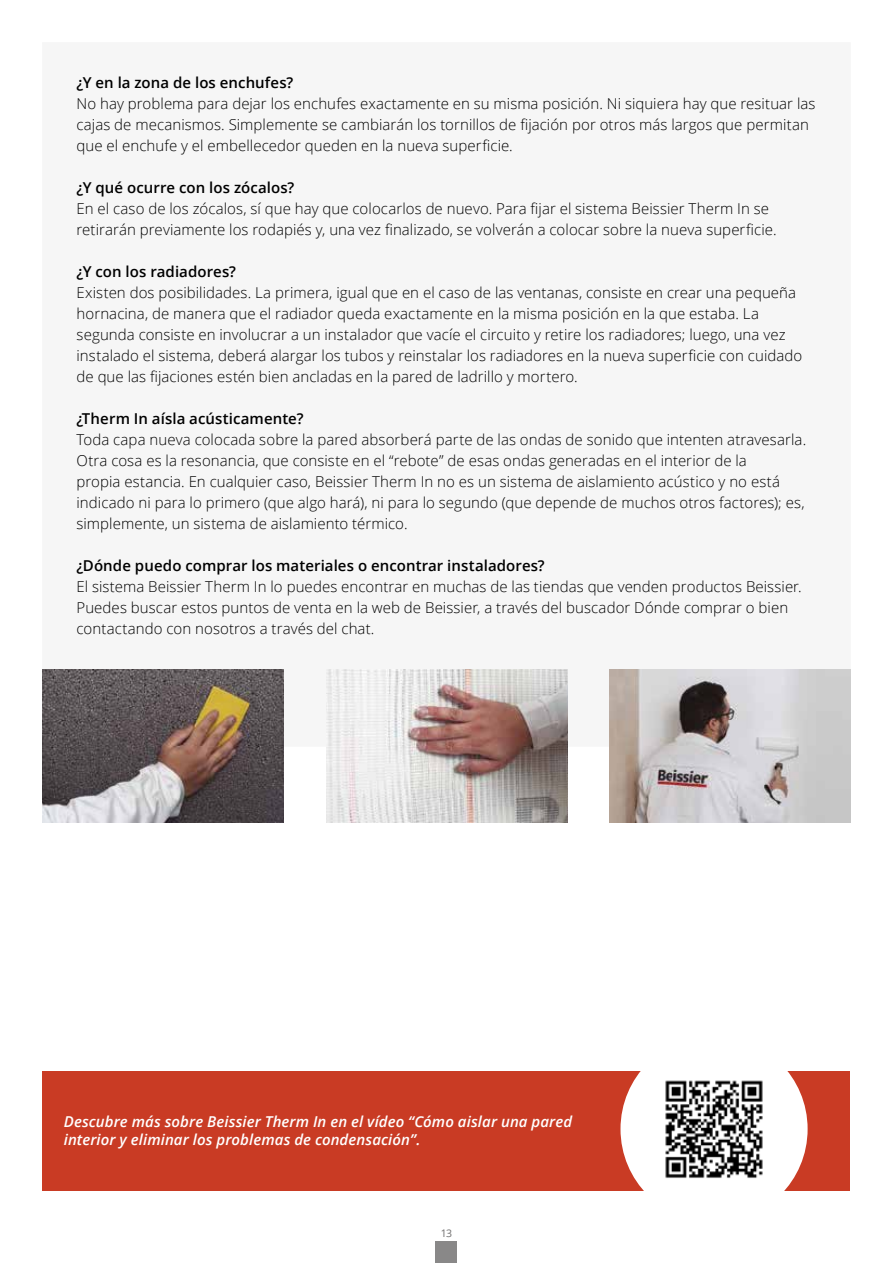
<style>
.page{position:relative;width:893px;height:1263px;background:#fff}
.page>*{position:absolute;margin:0;border:0;box-sizing:border-box;transform-origin:0 0}
.t1{font:300 15px/21px "Open Sans";letter-spacing:.005em;color:#000}
.t2{font:600 15px "Open Sans";letter-spacing:.005em;color:#000}
.t3{font:italic 600 15px/18px "Open Sans";letter-spacing:.005em;color:#fff}
.t4{font:10.5px "Open Sans";color:#706f6f}
</style>
<div class="page">
<div style="left:436px;top:1242px;width:21px;height:21px;background:#898888"></div>
<div style="left:43px;top:43px;width:807px;height:703px;background:#f6f6f6"></div>
<div style="left:43px;top:1071px;width:807px;height:120px;background:#c93b24"></div>
<div style="left:620px;top:1035px;width:188px;height:187px;background:#fff;border-radius:50%"></div>
<img style="left:665px;top:1080px;width:98px;height:99px">
<img style="left:43px;top:670px;width:241px;height:153px">
<img style="left:326px;top:670px;width:241px;height:153px">
<img style="left:610px;top:670px;width:241px;height:153px">
<p class="t2" style="left:77px;top:72px;width:218px">¿Y en la zona de los enchufes?</p>
<p class="t1" style="left:77px;top:93px;width:740px">No hay problema para dejar los enchufes exactamente en su misma posición. Ni siquiera hay que resituar las cajas de mecanismos. Simplemente se cambiarán los tornillos de fijación por otros más largos que permitan que el enchufe y el embellecedor queden en la nueva superficie.</p>
<p class="t2" style="left:77px;top:177px;width:219px">¿Y qué ocurre con los zócalos?</p>
<p class="t1" style="left:77px;top:198px;width:702px">En el caso de los zócalos, sí que hay que colocarlos de nuevo. Para fijar el sistema Beissier Therm In se retirarán previamente los rodapiés y, una vez finalizado, se volverán a colocar sobre la nueva superficie.</p>
<p class="t2" style="left:77px;top:261px;width:161px">¿Y con los radiadores?</p>
<p class="t1" style="left:77px;top:282px;width:727px">Existen dos posibilidades. La primera, igual que en el caso de las ventanas, consiste en crear una pequeña hornacina, de manera que el radiador queda exactamente en la misma posición en la que estaba. La segunda consiste en involucrar a un instalador que vacíe el circuito y retire los radiadores; luego, una vez instalado el sistema, deberá alargar los tubos y reinstalar los radiadores en la nueva superficie con cuidado de que las fijaciones estén bien ancladas en la pared de ladrillo y mortero.</p>
<p class="t2" style="left:77px;top:408px;width:228px">¿Therm In aísla acústicamente?</p>
<p class="t1" style="left:77px;top:429px;width:731px">Toda capa nueva colocada sobre la pared absorberá parte de las ondas de sonido que intenten atravesarla.<br>Otra cosa es la resonancia, que consiste en el “rebote” de esas ondas generadas en el interior de la<br>propia estancia. En cualquier caso, Beissier Therm In no es un sistema de aislamiento acústico y no está indicado ni para lo primero (que algo hará), ni para lo segundo (que depende de muchos otros factores); es, simplemente, un sistema de aislamiento térmico.</p>
<p class="t2" style="left:77px;top:555px;width:470px">¿Dónde puedo comprar los materiales o encontrar instaladores?</p>
<p class="t1" style="left:77px;top:576px;width:727px">El sistema Beissier Therm In lo puedes encontrar en muchas de las tiendas que venden productos Beissier.<br>Puedes buscar estos puntos de venta en la web de Beissier, a través del buscador Dónde comprar o bien contactando con nosotros a través del chat.</p>
<p class="t3" style="left:64px;top:1113px;width:510px">Descubre más sobre Beissier Therm In en el vídeo “Cómo aislar una pared interior y eliminar los problemas de condensación”.</p>
<p class="t4" style="left:441px;top:1226px;width:13px">13</p>
</div>
